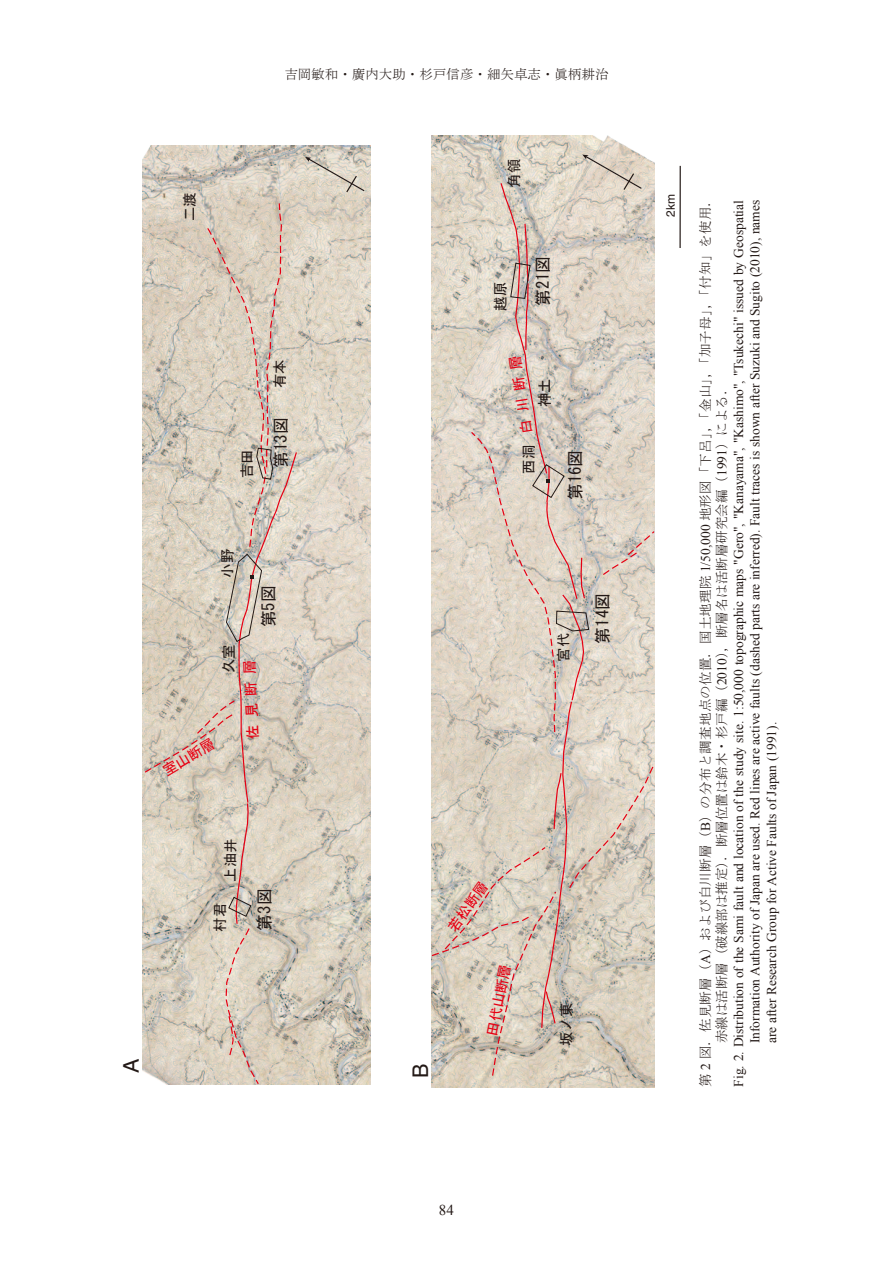
<style>
.page{position:relative;width:893px;height:1263px;background:#fff}
.page>*{position:absolute;margin:0;border:0;box-sizing:border-box;transform-origin:0 0}
.t1{font:21.6px "Helvetica";color:#231916}
.t2{font:16.8px "MS Gothic";color:#231916}
.t3{font:15px "Times New Roman";color:#231916}
.t4{font:14.4px "MS Gothic";color:#231916}
.t5{font:14.4px "MS Gothic";color:#e60013}
.t6{font:13.5px/16.5px "Times New Roman";color:#231916;text-align:justify}
.t7{font:13.5px/16.5px "MS Mincho";color:#231916}
.t8{font:12px "Helvetica";color:#231916}
.s1{font-family:"Times New Roman"}
</style>
<div class="page">
<img style="left:143px;top:145px;width:227px;height:939px">
<svg style="left:143px;top:202px;width:155px;height:883px;background:#d5cabb"></svg>
<svg style="left:305px;top:157px;width:61px;height:37px;background:#d4ccbe"></svg>
<img style="left:432px;top:135px;width:223px;height:952px">
<hr style="left:679px;top:166px;width:2px;height:82px;background:#231916">
<svg style="left:431px;top:154px;width:224px;height:923px;background:#d8cdbf"></svg>
<p class="t7" style="left:284px;top:66px;width:326px">吉岡敏和・廣内大助・杉戸信彦・細矢卓志・眞柄耕治</p>
<p class="t4" style="left:182px;top:221px;width:30px;rotate:-90deg">二渡</p>
<p class="t4" style="left:240px;top:478px;width:30px;rotate:-90deg">吉田</p>
<p class="t4" style="left:272px;top:388px;width:30px;rotate:-90deg">有本</p>
<p class="t2" style="left:272px;top:468px;width:52px;rotate:-90deg">第13図</p>
<p class="t4" style="left:220px;top:577px;width:30px;rotate:-90deg">小野</p>
<p class="t2" style="left:260px;top:627px;width:43px;rotate:-90deg">第5図</p>
<p class="t4" style="left:221px;top:673px;width:30px;rotate:-90deg">久室</p>
<p class="t5" style="left:160px;top:765px;width:59px;rotate:-31deg">室山断層</p>
<p class="t5" style="left:246px;top:740px;width:81px;rotate:-93deg">佐 見 断 層</p>
<p class="t4" style="left:507px;top:187px;width:30px;rotate:-90deg">角領</p>
<p class="t4" style="left:493px;top:310px;width:30px;rotate:-90deg">越原</p>
<p class="t2" style="left:534px;top:306px;width:52px;rotate:-90deg">第21図</p>
<p class="t5" style="left:520px;top:434px;width:81px;rotate:-99deg">白 川 断 層</p>
<p class="t4" style="left:537px;top:407px;width:30px;rotate:-90deg">神土</p>
<p class="t4" style="left:521px;top:474px;width:30px;rotate:-90deg">西洞</p>
<p class="t2" style="left:567px;top:500px;width:52px;rotate:-90deg">第16図</p>
<p class="t4" style="left:556px;top:661px;width:30px;rotate:-90deg">宮代</p>
<p class="t2" style="left:594px;top:643px;width:52px;rotate:-90deg">第14図</p>
<p class="t4" style="left:223px;top:882px;width:45px;rotate:-90deg">上油井</p>
<p class="t4" style="left:213px;top:931px;width:30px;rotate:-90deg">村君</p>
<p class="t2" style="left:256px;top:931px;width:43px;rotate:-90deg">第3図</p>
<h1 class="t1" style="left:119px;top:1073px;width:16px;rotate:-90deg">A</h1>
<h1 class="t1" style="left:408px;top:1078px;width:16px;rotate:-90deg">B</h1>
<p class="t5" style="left:445px;top:926px;width:59px;rotate:-55deg">若松断層</p>
<p class="t5" style="left:485px;top:1034px;width:73px;rotate:-79deg">田代山断層</p>
<p class="t4" style="left:559px;top:1045px;width:45px;rotate:-90deg">坂ノ東</p>
<p class="t3" style="left:439px;top:1200px;width:16px">84</p>
<p class="t8" style="left:664px;top:217px;width:24px;rotate:-90deg">2km</p>
<p class="t7" style="left:697px;top:1043px;width:851px;text-indent:-43px;rotate:-90deg">第 <span class="s1">2</span> 図．佐見断層（<span class="s1">A</span>）および白川断層（<span class="s1">B</span>）の分布と調査地点の位置．国土地理院 <span class="s1">1/50,000</span> 地形図「下呂」，「金山」，「加子母」，「付知」を使用．赤線は活断層（破線部は推定）．断層位置は鈴木・杉戸編（<span class="s1">2010</span>），断層名は活断層研究会編（<span class="s1">1991</span>）による．</p>
<p class="t6" style="left:730px;top:1043px;width:845px;text-indent:-43px;rotate:-90deg">Fig. 2. Distribution of the Sami fault and location of the study site. 1:50,000 topographic maps "Gero", "Kanayama", "Kashimo", "Tsukechi" issued by Geospatial Information Authority of Japan are used. Red lines are active faults (dashed parts are inferred). Fault traces is shown after Suzuki and Sugito (2010), names are after Research Group for Active Faults of Japan (1991).</p>
</div>
